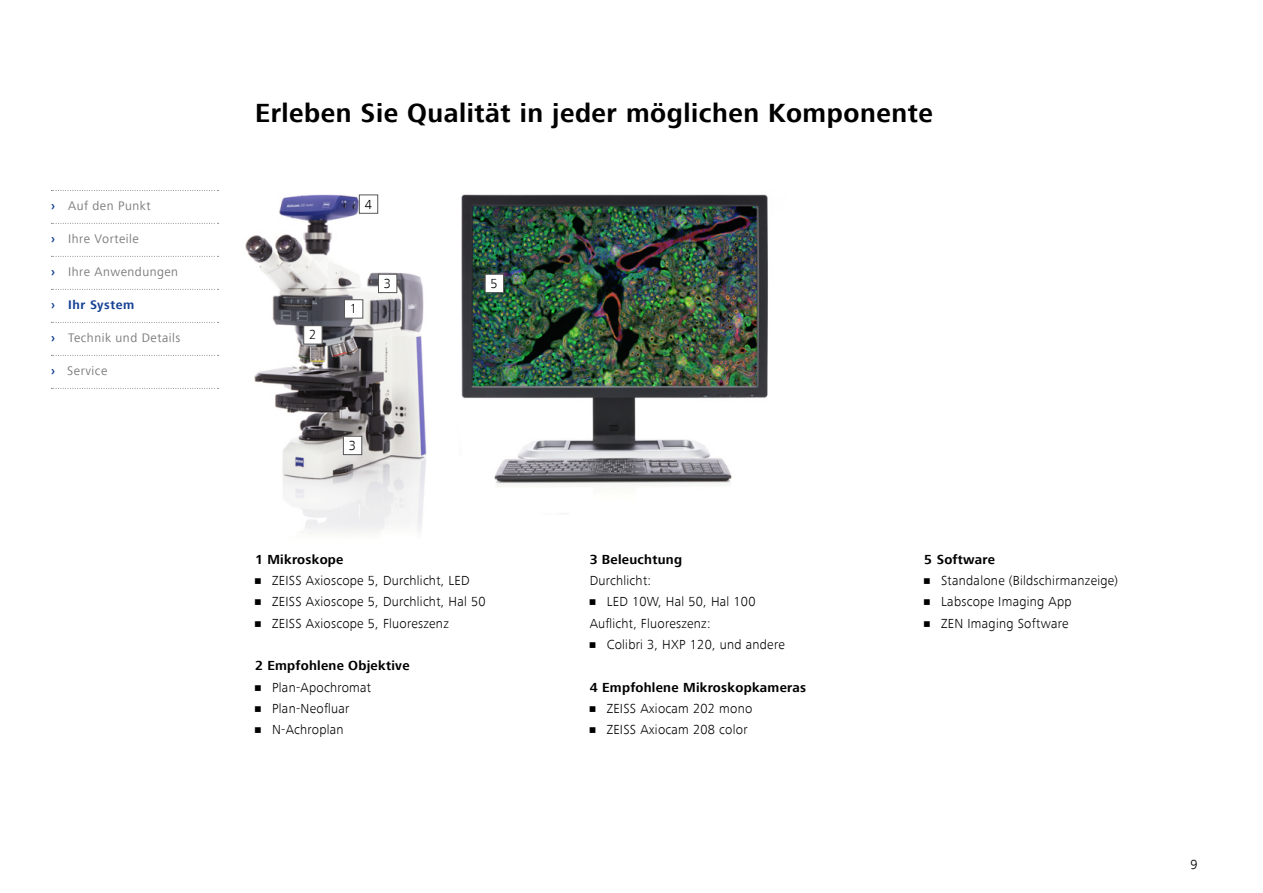
<style>
.page{position:relative;width:1263px;height:893px;background:#fff}
.page>*{position:absolute;margin:0;border:0;box-sizing:border-box;transform-origin:0 0}
.t1{font:700 27px "ZEISS Frutiger Next W1 G";letter-spacing:.02em;color:#000}
.t2{font:300 13.5px/21.3px "ZEISS Frutiger Next W1 G";letter-spacing:.02em;color:#000}
.t3{font:700 13.5px "ZEISS Frutiger Next W1 G";letter-spacing:.02em;color:#000}
.t4{font:12.75px "ZEISS Frutiger Next W1 G";letter-spacing:.04em;color:#7c7b7b}
.t5{font:700 12.75px "ZEISS Frutiger Next W1 G";letter-spacing:.04em;color:#164194}
.s1{font-weight:700;color:#164194}
</style>
<div class="page">
<img style="left:217px;top:194px;width:210px;height:339px">
<img style="left:461px;top:194px;width:307px;height:293px">
<div style="left:344px;top:299px;width:19px;height:19px;background:#fff;border:1px solid #575756"></div>
<div style="left:303px;top:325px;width:19px;height:19px;background:#fff;border:1px solid #575756"></div>
<div style="left:378px;top:274px;width:19px;height:19px;background:#fff;border:1px solid #575756"></div>
<div style="left:485px;top:274px;width:19px;height:19px;background:#fff;border:1px solid #575756"></div>
<div style="left:343px;top:436px;width:19px;height:19px;background:#fff;border:1px solid #575756"></div>
<div style="left:359px;top:195px;width:19px;height:19px;background:#fff;border:1px solid #575756"></div>
<svg style="left:51px;top:190px;width:168px;height:1px"></svg>
<svg style="left:51px;top:223px;width:168px;height:1px"></svg>
<svg style="left:51px;top:256px;width:168px;height:1px"></svg>
<svg style="left:51px;top:289px;width:168px;height:1px"></svg>
<svg style="left:51px;top:322px;width:168px;height:1px"></svg>
<svg style="left:51px;top:355px;width:168px;height:1px"></svg>
<svg style="left:51px;top:388px;width:168px;height:1px"></svg>
<p class="t4" style="left:51px;top:199px;width:101px"><span class="s1">›</span> Auf den Punkt</p>
<p class="t4" style="left:51px;top:232px;width:89px"><span class="s1">›</span> Ihre Vorteile</p>
<p class="t4" style="left:51px;top:265px;width:129px"><span class="s1">›</span> Ihre Anwendungen</p>
<p class="t5" style="left:51px;top:298px;width:85px">› Ihr System</p>
<p class="t4" style="left:51px;top:331px;width:131px"><span class="s1">›</span> Technik und Details</p>
<p class="t4" style="left:51px;top:364px;width:58px"><span class="s1">›</span> Service</p>
<h1 class="t1" style="left:255px;top:97px;width:679px">Erleben Sie Qualität in jeder möglichen Komponente</h1>
<p class="t2" style="left:309px;top:324px;width:9px">2</p>
<p class="t2" style="left:365px;top:193px;width:9px">4</p>
<p class="t2" style="left:350px;top:298px;width:9px">1</p>
<p class="t2" style="left:384px;top:273px;width:9px">3</p>
<p class="t2" style="left:490px;top:273px;width:9px">5</p>
<p class="t2" style="left:349px;top:435px;width:9px">3</p>
<p class="t3" style="left:255px;top:552px;width:90px">1 Mikroskope</p>
<p class="t2" style="left:255px;top:570px;width:216px">• ZEISS Axioscope 5, Durchlicht, LED</p>
<p class="t2" style="left:255px;top:591px;width:232px">• ZEISS Axioscope 5, Durchlicht, Hal 50</p>
<p class="t2" style="left:255px;top:613px;width:195px">• ZEISS Axioscope 5, Fluoreszenz</p>
<p class="t3" style="left:255px;top:658px;width:156px">2 Empfohlene Objektive</p>
<p class="t2" style="left:255px;top:676px;width:118px">• Plan-Apochromat</p>
<p class="t2" style="left:255px;top:698px;width:96px">• Plan-Neofluar</p>
<p class="t2" style="left:255px;top:719px;width:90px">• N-Achroplan</p>
<p class="t3" style="left:590px;top:552px;width:94px">3 Beleuchtung</p>
<p class="t2" style="left:590px;top:570px;width:63px">Durchlicht:</p>
<p class="t2" style="left:590px;top:591px;width:167px">• LED 10W, Hal 50, Hal 100<br>Auflicht, Fluoreszenz:</p>
<p class="t2" style="left:590px;top:634px;width:197px">• Colibri 3, HXP 120, und andere</p>
<p class="t3" style="left:590px;top:679px;width:218px">4 Empfohlene Mikroskopkameras</p>
<p class="t2" style="left:590px;top:698px;width:164px">• ZEISS Axiocam 202 mono</p>
<p class="t2" style="left:590px;top:719px;width:159px">• ZEISS Axiocam 208 color</p>
<p class="t3" style="left:924px;top:552px;width:72px">5 Software</p>
<p class="t2" style="left:924px;top:570px;width:195px">• Standalone (Bildschirmanzeige)</p>
<p class="t2" style="left:924px;top:591px;width:149px">• Labscope Imaging App</p>
<p class="t2" style="left:924px;top:613px;width:146px">• ZEN Imaging Software</p>
<p class="t2" style="left:1190px;top:853px;width:9px">9</p>
</div>
